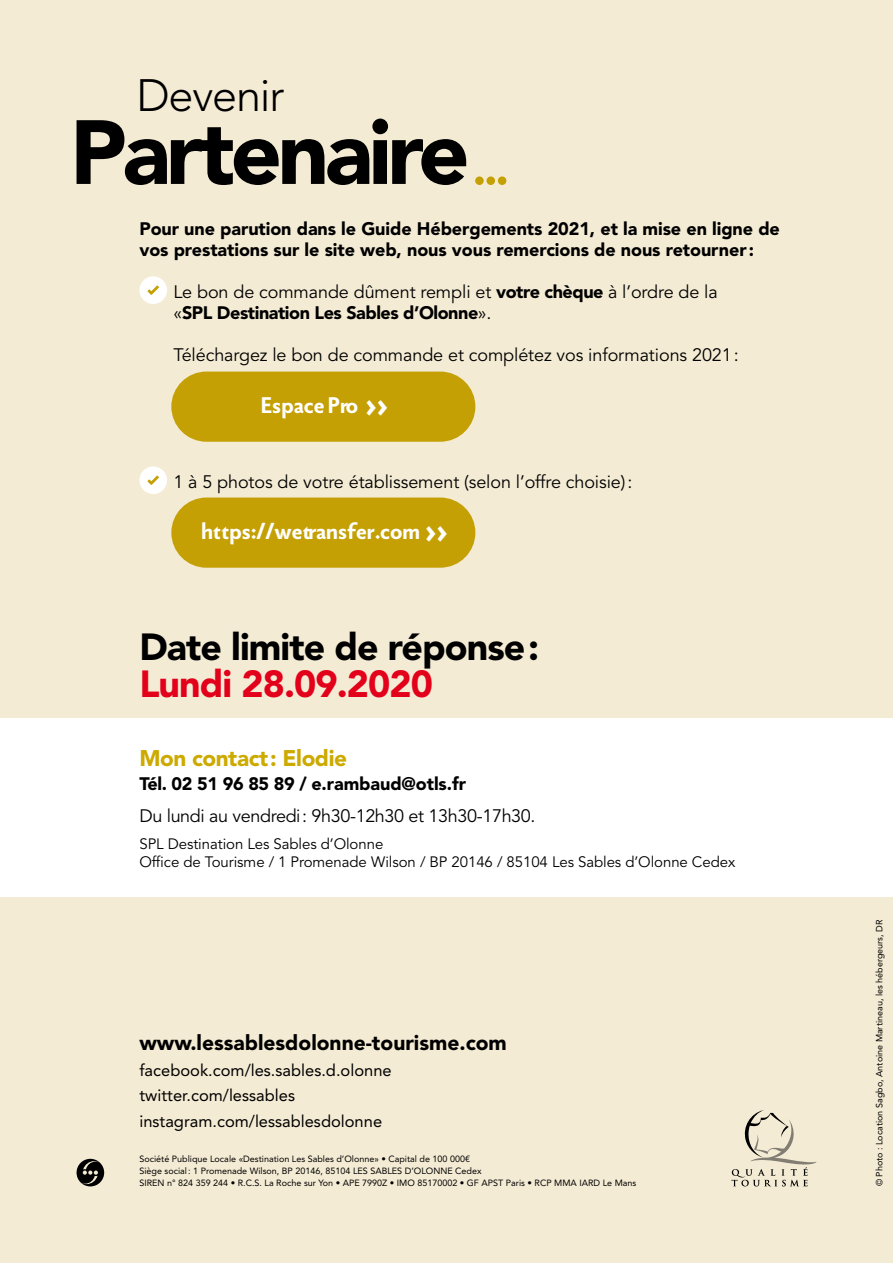
<style>
.page{position:relative;width:893px;height:1263px;background:#f4ebd4}
.page>*{position:absolute;margin:0;border:0;box-sizing:border-box;transform-origin:0 0}
.t1{font:900 90px "Avenir LT Std";letter-spacing:-.05em;color:#000}
.t2{font:300 45px "Avenir LT Std";letter-spacing:-.025em;color:#000}
.t3{font:900 37.5px "Avenir LT Std";letter-spacing:-.025em;color:#000}
.t4{font:900 37.5px "Avenir LT Std";letter-spacing:-.025em;color:#e2001a}
.t5{font:900 22.5px "Avenir LT Std";letter-spacing:-.02em;color:#ca0}
.t6{font:700 21px "Picadilly";color:#fff}
.t7{font:900 21px "Avenir LT Std";color:#000}
.t8{font:18px/21px "Avenir LT Std";letter-spacing:-.005em;color:#000}
.t9{font:900 18px/21px "Avenir LT Std";letter-spacing:-.005em;color:#000}
.t10{font:16.5px/25.5px "Avenir LT Std";color:#000}
.t11{font:15px/18px "Avenir LT Std";letter-spacing:-.005em;color:#000}
.t12{font:9px/12px "Avenir LT Std";color:#000}
.s1{font-weight:900}
.s2{font-size:42.15px}
</style>
<div class="page">
<div style="left:139px;top:276px;width:28px;height:28px;background:#fff;border-radius:50%"></div>
<svg style="left:148px;top:286px;width:11px;height:9px"></svg>
<div style="left:139px;top:466px;width:28px;height:28px;background:#fff;border-radius:50%"></div>
<svg style="left:148px;top:476px;width:11px;height:9px"></svg>
<svg style="left:77px;top:1159px;width:27px;height:27px"></svg>
<div style="left:475px;top:176px;width:9px;height:9px;background:#c4a005;border-radius:50%"></div>
<div style="left:486px;top:176px;width:9px;height:9px;background:#c4a005;border-radius:50%"></div>
<div style="left:498px;top:176px;width:8px;height:9px;background:#c4a005;border-radius:50%"></div>
<svg style="left:731px;top:1110px;width:85px;height:76px"></svg>
<div style="left:0;top:719px;width:893px;height:178px;background:#fff"></div>
<svg style="left:171px;top:497px;width:304px;height:71px"></svg>
<div style="left:171px;top:372px;width:304px;height:70px;background:#c4a005"></div>
<h2 class="t2" style="left:136px;top:69px;width:150px">Devenir</h2>
<h1 class="t1" style="left:70px;top:98px;width:401px">Partenaire</h1>
<h3 class="t9" style="left:139px;top:218px;width:642px">Pour une parution dans le Guide Hébergements 2021, et la mise en ligne de vos prestations sur le site web, nous vous remercions de nous retourner :</h3>
<h3 class="t8" style="left:173px;top:282px;width:546px">Le bon de commande dûment rempli et <span class="s1">votre chèque</span> à l’ordre de la «<span class="s1">SPL Destination Les Sables d’Olonne</span>».</h3>
<h3 class="t8" style="left:173px;top:345px;width:567px">Téléchargez le bon de commande et complétez vos informations 2021:</h3>
<h3 class="t6" style="left:261px;top:391px;width:129px">Espace Pro <span class="s2">››</span></h3>
<h3 class="t8" style="left:173px;top:472px;width:461px">1 à 5 photos de votre établissement (selon l’offre choisie):</h3>
<h3 class="t6" style="left:201px;top:517px;width:248px">https://wetransfer.com <span class="s2">››</span></h3>
<h3 class="t3" style="left:139px;top:624px;width:401px">Date limite de réponse:</h3>
<h3 class="t4" style="left:139px;top:662px;width:295px">Lundi 28.09.2020</h3>
<h3 class="t5" style="left:139px;top:744px;width:209px">Mon contact: Elodie</h3>
<h3 class="t9" style="left:139px;top:773px;width:328px">Tél. 02 51 96 85 89 / e.rambaud@otls.fr</h3>
<h3 class="t8" style="left:139px;top:806px;width:398px">Du lundi au vendredi: 9h30-12h30 et 13h30-17h30.</h3>
<h3 class="t11" style="left:139px;top:835px;width:597px">SPL Destination Les Sables d’Olonne<br>Office de Tourisme / 1 Promenade Wilson / BP 20146 / 85104 Les Sables d’Olonne Cedex</h3>
<h3 class="t7" style="left:139px;top:1030px;width:369px">www.lessablesdolonne-tourisme.com</h3>
<h3 class="t10" style="left:139px;top:1057px;width:254px">facebook.com/les.sables.d.olonne twitter.com/lessables instagram.com/lessablesdolonne</h3>
<p class="t12" style="left:139px;top:1153px;width:498px">Société Publique Locale «Destination Les Sables d’Olonne» • Capital de 100 000€<br>Siège social: 1 Promenade Wilson, BP 20146, 85104 LES SABLES D’OLONNE Cedex<br>SIREN n° 824 359 244 • R.C.S. La Roche sur Yon • APE 7990Z • IMO 85170002 • GF APST Paris • RCP MMA IARD Le Mans</p>
<p class="t12" style="left:873px;top:1186px;width:268px;rotate:-90deg">© Photo : Location Sagbo, Antoine Martineau, les hébergeurs, DR</p>
</div>
